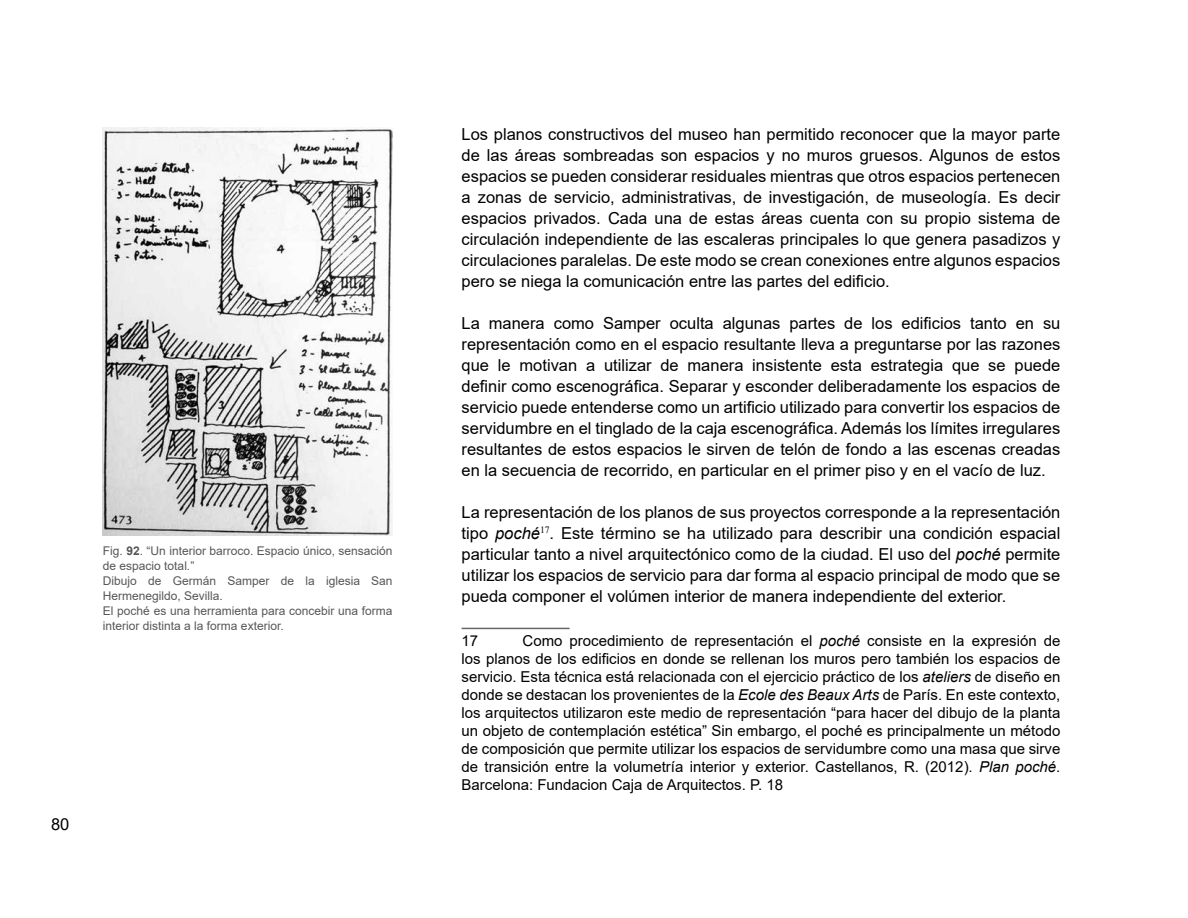
<style>
.page{position:relative;width:1188px;height:918px;background:#fff}
.page>*{position:absolute;margin:0;border:0;box-sizing:border-box;transform-origin:0 0}
.t1{font:16.5px/21px "Arial";color:#000;text-align:justify}
.t2{font:15px/18px "Arial";color:#000;text-align:justify}
.t3{font:12px/15px "Arial";color:#575756}
.s1{font-weight:700}
.s2{font-style:italic}
</style>
<div class="page">
<hr style="left:462px;top:628px;width:108px;height:1px;background:#666">
<img style="left:103px;top:128px;width:290px;height:408px">
<p class="t3" style="left:103px;top:543px;width:291px">Fig. <span class="s1">92</span>. “Un interior barroco. Espacio único, sensación de espacio total.”<br>Dibujo de Germán Samper de la iglesia San Hermenegildo, Sevilla.<br>El poché es una herramienta para concebir una forma interior distinta a la forma exterior.</p>
<p class="t1" style="left:51px;top:814px;width:20px">80</p>
<p class="t1" style="left:462px;top:123px;width:600px">Los planos constructivos del museo han permitido reconocer que la mayor parte de las áreas sombreadas son espacios y no muros gruesos. Algunos de estos espacios se pueden considerar residuales mientras que otros espacios pertenecen a zonas de servicio, administrativas, de investigación, de museología. Es decir espacios privados. Cada una de estas áreas cuenta con su propio sistema de circulación independiente de las escaleras principales lo que genera pasadizos y circulaciones paralelas. De este modo se crean conexiones entre algunos espacios pero se niega la comunicación entre las partes del edificio.</p>
<p class="t1" style="left:462px;top:312px;width:600px">La manera como Samper oculta algunas partes de los edificios tanto en su representación como en el espacio resultante lleva a preguntarse por las razones que le motivan a utilizar de manera insistente esta estrategia que se puede definir como escenográfica. Separar y esconder deliberadamente los espacios de servicio puede entenderse como un artificio utilizado para convertir los espacios de servidumbre en el tinglado de la caja escenográfica. Además los límites irregulares resultantes de estos espacios le sirven de telón de fondo a las escenas creadas en la secuencia de recorrido, en particular en el primer piso y en el vacío de luz.</p>
<p class="t1" style="left:462px;top:501px;width:600px">La representación de los planos de sus proyectos corresponde a la representación tipo <span class="s2">poché</span><sup>17</sup>. Este término se ha utilizado para describir una condición espacial particular tanto a nivel arquitectónico como de la ciudad. El uso del <span class="s2">poché</span> permite utilizar los espacios de servicio para dar forma al espacio principal de modo que se pueda componer el volúmen interior de manera independiente del exterior.</p>
<p class="t2" style="left:462px;top:632px;width:18px">17</p>
<p class="t2" style="left:462px;top:632px;width:600px;text-indent:61px">Como procedimiento de representación el <span class="s2">poché</span> consiste en la expresión de los planos de los edificios en donde se rellenan los muros pero también los espacios de servicio. Esta técnica está relacionada con el ejercicio práctico de los <span class="s2">ateliers</span> de diseño en donde se destacan los provenientes de la <span class="s2">Ecole des Beaux Arts</span> de París. En este contexto, los arquitectos utilizaron este medio de representación “para hacer del dibujo de la planta un objeto de contemplación estética” Sin embargo, el poché es principalmente un método de composición que permite utilizar los espacios de servidumbre como una masa que sirve de transición entre la volumetría interior y exterior. Castellanos, R. (2012). <span class="s2">Plan poché</span>.<br>Barcelona: Fundacion Caja de Arquitectos. P. 18</p>
</div>
